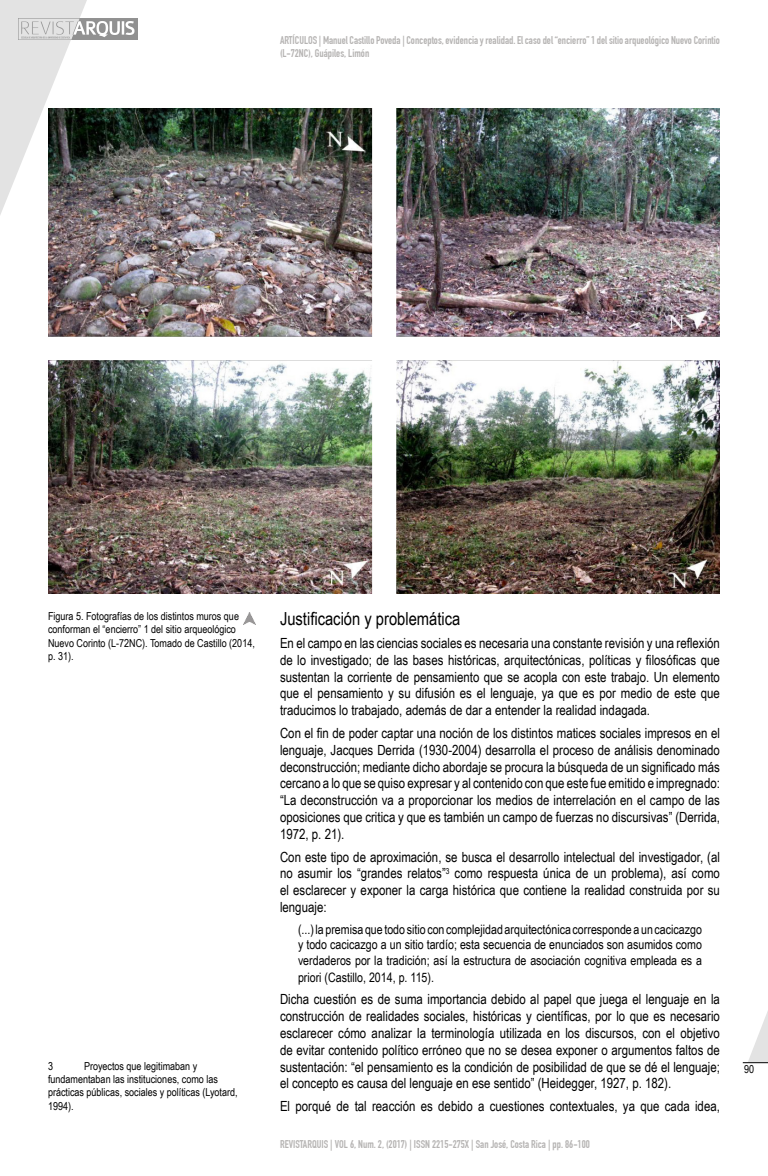
<style>
.page{position:relative;width:768px;height:1176px;background:#fff}
.page>*{position:absolute;margin:0;border:0;box-sizing:border-box;transform-origin:0 0}
.t1{font:18px "Arial Narrow";color:#000}
.t2{font:14px/16.8px "Arial Narrow";color:#000;text-align:justify}
.t3{font:13px/15.6px "Arial Narrow";color:#000;text-align:justify}
.t4{font:11px/13.2px "Arial Narrow";color:#000}
.t5{font:700 11px/13.2px "DIN Condensed";color:#b5b3b2}
</style>
<div class="page">
<svg style="left:743px;top:1011px;width:25px;height:52px"></svg>
<svg style="left:0;top:0;width:87px;height:215px"></svg>
<img style="left:18px;top:18px;width:120px;height:21px">
<img style="left:48px;top:108px;width:672px;height:485px">
<svg style="left:244px;top:612px;width:12px;height:12px"></svg>
<p class="t5" style="left:280px;top:35px;width:441px">ARTÍCULOS | Manuel Castillo Poveda | Conceptos, evidencia y realidad. El caso del “encierro” 1 del sitio arqueológico Nuevo Corintio (L-72NC), Guápiles, Limón</p>
<p class="t4" style="left:48px;top:610px;width:208px">Figura 5. Fotografías de los distintos muros que conforman el “encierro” 1 del sitio arqueológico Nuevo Corinto (L-72NC). Tomado de Castillo (2014, p. 31).</p>
<p class="t4" style="left:48px;top:1059px;width:7px">3</p>
<p class="t4" style="left:48px;top:1059px;width:191px;text-indent:36px">Proyectos que legitimaban y fundamentaban las instituciones, como las prácticas públicas, sociales y políticas (Lyotard, 1994).</p>
<p class="t1" style="left:280px;top:608px;width:182px">Justificación y problemática</p>
<p class="t2" style="left:280px;top:635px;width:441px">En el campo en las ciencias sociales es necesaria una constante revisión y una reflexión de lo investigado; de las bases históricas, arquitectónicas, políticas y filosóficas que sustentan la corriente de pensamiento que se acopla con este trabajo. Un elemento que el pensamiento y su difusión es el lenguaje, ya que es por medio de este que traducimos lo trabajado, además de dar a entender la realidad indagada.</p>
<p class="t2" style="left:280px;top:725px;width:441px">Con el fin de poder captar una noción de los distintos matices sociales impresos en el lenguaje, Jacques Derrida (1930-2004) desarrolla el proceso de análisis denominado deconstrucción; mediante dicho abordaje se procura la búsqueda de un significado más cercano a lo que se quiso expresar y al contenido con que este fue emitido e impregnado: “La deconstrucción va a proporcionar los medios de interrelación en el campo de las oposiciones que critica y que es también un campo de fuerzas no discursivas” (Derrida, 1972, p. 21).</p>
<p class="t2" style="left:280px;top:848px;width:441px">Con este tipo de aproximación, se busca el desarrollo intelectual del investigador, (al no asumir los “grandes relatos”<sup>3</sup> como respuesta única de un problema), así como el esclarecer y exponer la carga histórica que contiene la realidad construida por su lenguaje:</p>
<p class="t3" style="left:298px;top:921px;width:405px">(...) la premisa que todo sitio con complejidad arquitectónica corresponde a un cacicazgo y todo cacicazgo a un sitio tardío; esta secuencia de enunciados son asumidos como verdaderos por la tradición; así la estructura de asociación cognitiva empleada es a</p>
<p class="t3" style="left:298px;top:969px;width:138px">priori (Castillo, 2014, p. 115).</p>
<p class="t2" style="left:280px;top:991px;width:441px">Dicha cuestión es de suma importancia debido al papel que juega el lenguaje en la construcción de realidades sociales, históricas y científicas, por lo que es necesario esclarecer cómo analizar la terminología utilizada en los discursos, con el objetivo de evitar contenido político erróneo que no se desea exponer o argumentos faltos de sustentación: “el pensamiento es la condición de posibilidad de que se dé el lenguaje; el concepto es causa del lenguaje en ese sentido” (Heidegger, 1927, p. 182).</p>
<p class="t2" style="left:280px;top:1098px;width:441px">El porqué de tal reacción es debido a cuestiones contextuales, ya que cada idea,</p>
<p class="t5" style="left:280px;top:1139px;width:311px">REVISTARQUIS | VOL 6, Num. 2, (2017) | ISSN 2215-275X | San José, Costa Rica | pp. 86-100</p>
<p class="t4" style="left:744px;top:1062px;width:12px">90</p>
</div>
